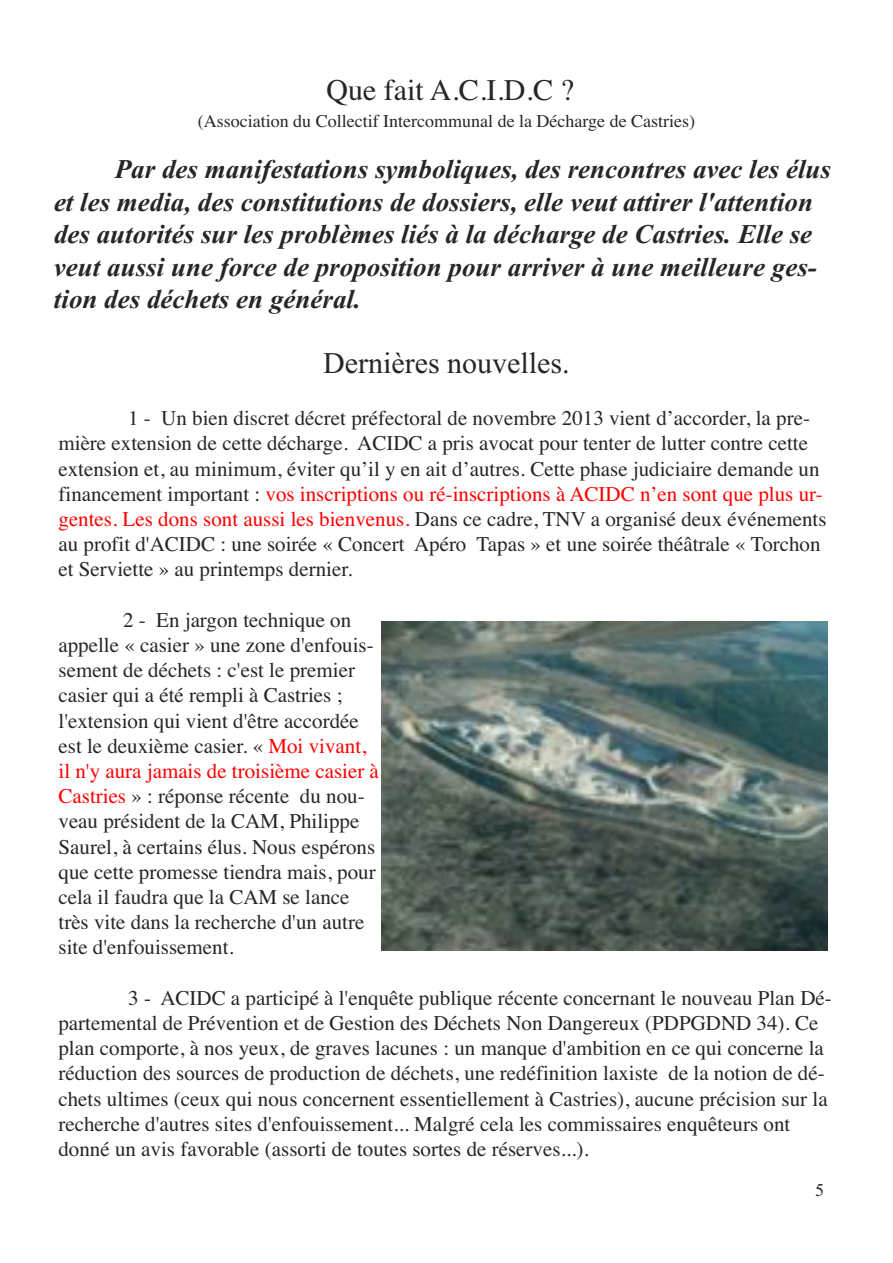
<style>
.page{position:relative;width:893px;height:1263px;background:#fff}
.page>*{position:absolute;margin:0;border:0;box-sizing:border-box;transform-origin:0 0}
.t1{font:30px "Times New Roman";color:#272627}
.t2{font:30px "Times";color:#272627}
.t3{font:italic 700 27px/32.4px "Times New Roman";color:#272627}
.t4{font:21px/25.2px "Times";color:#272627}
.t5{font:18px "Times";color:#272627}
.t6{font:18px "Times New Roman";color:#272627}
.s1{color:#f00}
</style>
<div class="page">
<img style="left:381px;top:621px;width:446px;height:330px">
<h1 class="t2" style="left:326px;top:62px;width:249px">Que fait A.C.I.D.C ?</h1>
<p class="t5" style="left:198px;top:104px;width:499px">(Association du Collectif Intercommunal de la Décharge de Castries)</p>
<p class="t3" style="left:54px;top:152px;width:778px;text-indent:61px">Par des manifestations symboliques, des rencontres avec les élus et les media, des constitutions de dossiers, elle veut attirer l'attention des autorités sur les problèmes liés à la décharge de Castries. Elle se veut aussi une force de proposition pour arriver à une meilleure ges&shy;tion des déchets en général.</p>
<h1 class="t1" style="left:323px;top:343px;width:248px">Dernières nouvelles.</h1>
<p class="t4" style="left:58px;top:404px;width:770px;text-indent:70px">1 - Un bien discret décret préfectoral de novembre 2013 vient d’accorder, la pre&shy;mière extension de cette décharge. ACIDC a pris avocat pour tenter de lutter contre cette extension et, au minimum, éviter qu’il y en ait d’autres. Cette phase judiciaire demande un financement important : <span class="s1">vos inscriptions ou ré-inscriptions à ACIDC n’en sont que plus ur&shy;gentes. Les dons sont aussi les bienvenus.</span> Dans ce cadre, TNV a organisé deux événements au profit d'ACIDC : une soirée « Concert Apéro Tapas » et une soirée théâtrale « Torchon et Serviette » au printemps dernier.</p>
<p class="t4" style="left:58px;top:605px;width:322px;text-indent:65px">2 - En jargon technique on appelle « casier » une zone d'enfouis&shy;sement de déchets : c'est le premier casier qui a été rempli à Castries ; l'extension qui vient d'être accordée est le deuxième casier. « <span class="s1">Moi vivant, il n'y aura jamais de troisième casier à Castries</span> » : réponse récente du nou&shy;veau président de la CAM, Philippe Saurel, à certains élus. Nous espérons que cette promesse tiendra mais, pour cela il faudra que la CAM se lance très vite dans la recherche d'un autre site d'enfouissement.</p>
<p class="t4" style="left:58px;top:983px;width:775px;text-indent:70px">3 - ACIDC a participé à l'enquête publique récente concernant le nouveau Plan Dé&shy;partemental de Prévention et de Gestion des Déchets Non Dangereux (PDPGDND 34). Ce plan comporte, à nos yeux, de graves lacunes : un manque d'ambition en ce qui concerne la réduction des sources de production de déchets, une redéfinition laxiste de la notion de dé&shy;chets ultimes (ceux qui nous concernent essentiellement à Castries), aucune précision sur la recherche d'autres sites d'enfouissement... Malgré cela les commissaires enquêteurs ont donné un avis favorable (assorti de toutes sortes de réserves...).</p>
<p class="t6" style="left:815px;top:1178px;width:10px">5</p>
</div>
